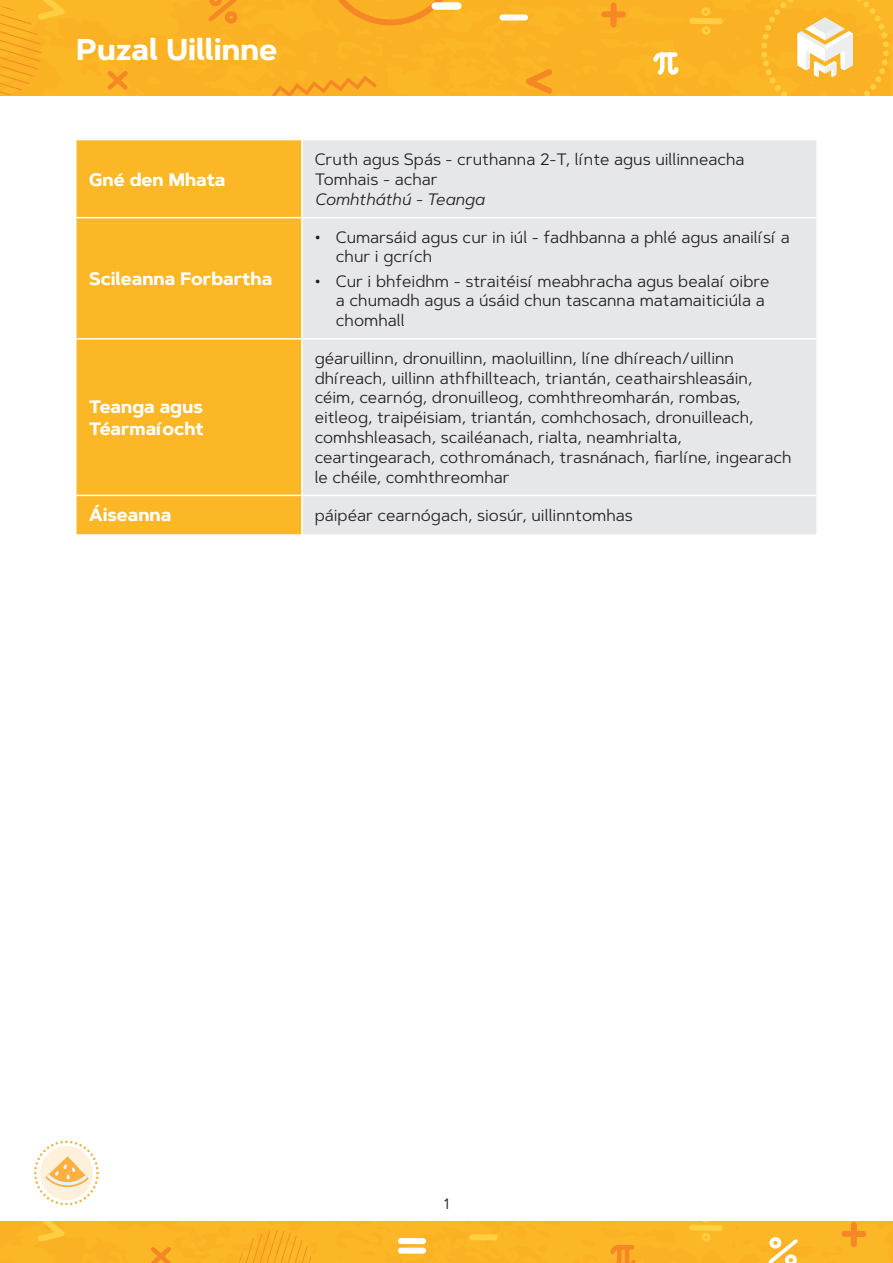
<style>
.page{position:relative;width:893px;height:1263px;background:#fff}
.page>*{position:absolute;margin:0;border:0;box-sizing:border-box;transform-origin:0 0}
.t1{font:700 30px "Artegra Sans";color:#fff}
.Table_Headings{font:700 18px/21.6px "Artegra Sans";color:#fff}
.Body{font:16.5px/19.8px "Artegra Sans";color:#231f20}
.Body-2{font:italic 16.5px "Artegra Sans";color:#231f20}
.t2{font:15px "Artegra Sans";color:#231f20}
</style>
<div class="page">
<div style="left:0;top:0;width:893px;height:96px;background:#fbb124"></div>
<svg style="left:271px;top:75px;width:106px;height:21px;background:#f9a824"></svg>
<svg style="left:103px;top:67px;width:29px;height:27px"></svg>
<svg style="left:0;top:0;width:75px;height:94px;background:#fbb326"></svg>
<svg style="left:514px;top:64px;width:43px;height:32px"></svg>
<div style="left:502px;top:14px;width:23px;height:6px;background:#fff"></div>
<svg style="left:686px;top:5px;width:40px;height:33px"></svg>
<div style="left:604px;top:11px;width:19px;height:6px;background:#f58726"></div>
<div style="left:610px;top:5px;width:7px;height:20px;background:#f58726"></div>
<svg style="left:651px;top:50px;width:30px;height:29px"></svg>
<svg style="left:323px;top:0;width:135px;height:25px;background:#f9a925"></svg>
<svg style="left:204px;top:0;width:38px;height:27px"></svg>
<svg style="left:761px;top:0;width:128px;height:96px;background:#fabf49"></svg>
<div style="left:435px;top:2px;width:23px;height:8px;background:#fff"></div>
<div style="left:0;top:1221px;width:893px;height:42px;background:#fcb726"></div>
<svg style="left:34px;top:1140px;width:64px;height:64px"></svg>
<div style="left:77px;top:140px;width:224px;height:394px;background:#fcb726"></div>
<div style="left:303px;top:140px;width:513px;height:394px;background:#e6e7e9"></div>
<hr style="left:77px;top:217px;width:225px;height:1px;background:#fff">
<hr style="left:302px;top:217px;width:514px;height:1px;background:#fff">
<hr style="left:77px;top:338px;width:225px;height:2px;background:#fff">
<hr style="left:302px;top:338px;width:514px;height:2px;background:#fff">
<hr style="left:77px;top:495px;width:225px;height:1px;background:#fff">
<hr style="left:302px;top:495px;width:514px;height:1px;background:#fff">
<h1 class="t1" style="left:77px;top:28px;width:202px">Puzal Uillinne</h1>
<p class="Table_Headings" style="left:89px;top:169px;width:138px">Gné den Mhata</p>
<p class="Table_Headings" style="left:89px;top:268px;width:184px">Scileanna Forbartha</p>
<p class="Table_Headings" style="left:89px;top:396px;width:116px">Teanga agus<br>Téarmaíocht</p>
<p class="Body" style="left:315px;top:149px;width:431px">Cruth agus Spás - cruthanna 2-T, línte agus uillinneacha<br>Tomhais - achar</p>
<p class="Body-2" style="left:315px;top:188px;width:172px">Comhtháthú - Teanga</p>
<p class="Body" style="left:336px;top:227px;width:455px;text-indent:-21px">• Cumarsáid agus cur in iúl - fadhbanna a phlé agus anailísí a chur i gcrích</p>
<p class="Body" style="left:336px;top:270px;width:435px;text-indent:-21px">• Cur i bhfeidhm - straitéisí meabhracha agus bealaí oibre a chumadh agus a úsáid chun tascanna matamaiticiúla a chomhall</p>
<p class="Body" style="left:315px;top:348px;width:478px">géaruillinn, dronuillinn, maoluillinn, líne dhíreach/uillinn dhíreach, uillinn athfhillteach, triantán, ceathairshleasáin, céim, cearnóg, dronuilleog, comhthreomharán, rombas, eitleog, traipéisiam, triantán, comhchosach, dronuilleach, comhshleasach, scailéanach, rialta, neamhrialta, ceartingearach, cothrománach, trasnánach, fiarlíne, ingearach le chéile, comhthreomhar</p>
<p class="Table_Headings" style="left:89px;top:505px;width:84px">Áiseanna</p>
<p class="Body" style="left:315px;top:505px;width:320px">páipéar cearnógach, siosúr, uillinntomhas</p>
<p class="t2" style="left:444px;top:1193px;width:6px">1</p>
</div>
